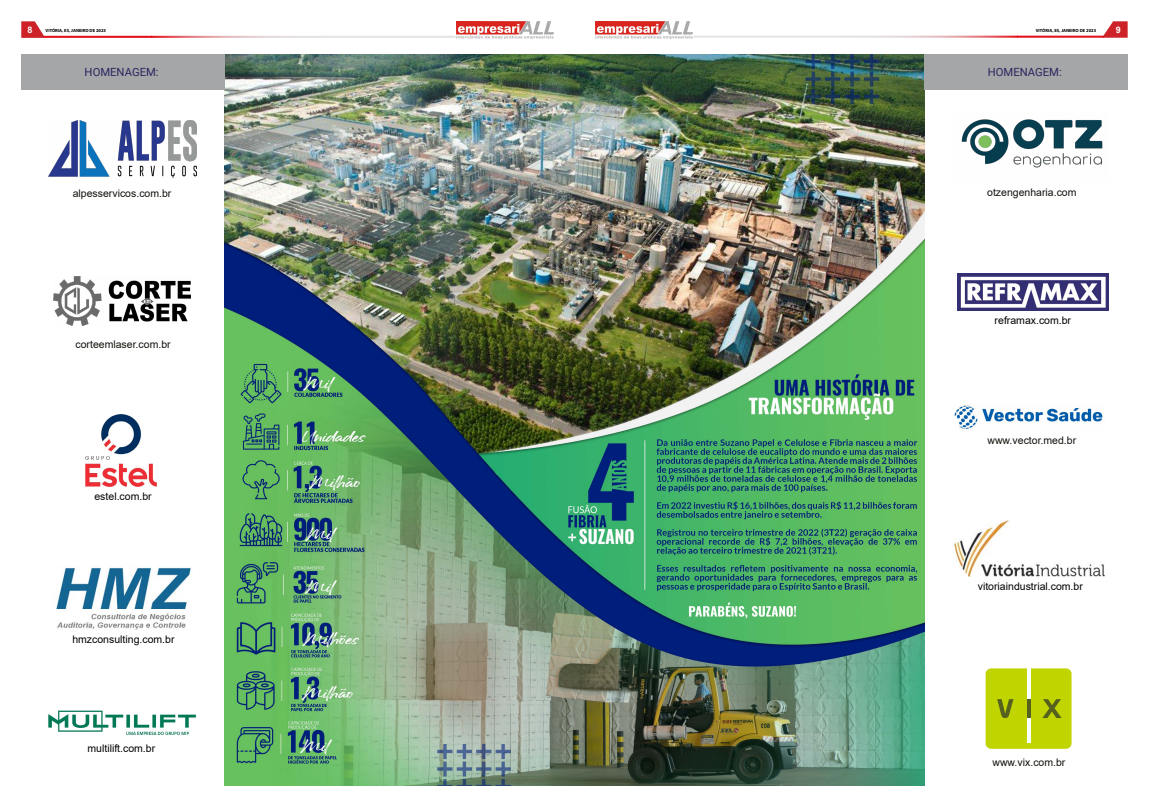
<style>
.page{position:relative;width:1149px;height:808px;background:#fff}
.page>*{position:absolute;margin:0;border:0;box-sizing:border-box;transform-origin:0 0}
.t1{font:11.25px "Roboto";color:#29275f}
.t2{font:10.5px "Arial";color:#000}
.t3{font:10.5px "Arial";color:#12110c}
.t4{font:700 9px "Arial";color:#fff}
.t5{font:700 4.5px "Myriad Pro";color:#000}
</style>
<div class="page">
<svg style="left:21px;top:21px;width:434px;height:17px"></svg>
<img style="left:456px;top:21px;width:97px;height:17px">
<img style="left:224px;top:54px;width:700px;height:731px">
<div style="left:21px;top:54px;width:203px;height:35px;background:#a4a6a8"></div>
<svg style="left:694px;top:21px;width:433px;height:17px"></svg>
<img style="left:595px;top:21px;width:97px;height:18px">
<div style="left:924px;top:54px;width:203px;height:35px;background:#a4a6a8"></div>
<img style="left:957px;top:273px;width:151px;height:38px">
<img style="left:48px;top:710px;width:148px;height:26px">
<img style="left:954px;top:520px;width:151px;height:57px">
<img style="left:56px;top:567px;width:135px;height:63px">
<img style="left:85px;top:414px;width:72px;height:72px">
<img style="left:49px;top:120px;width:147px;height:57px">
<img style="left:53px;top:276px;width:137px;height:50px">
<img style="left:961px;top:119px;width:142px;height:49px">
<img style="left:954px;top:405px;width:149px;height:24px">
<div style="left:985px;top:668px;width:86px;height:81px;background:#c0d400;border-radius:5px"></div>
<svg style="left:1026px;top:668px;width:4px;height:75px"></svg>
<svg style="left:997px;top:699px;width:16px;height:19px"></svg>
<svg style="left:1042px;top:699px;width:19px;height:19px"></svg>
<svg style="left:1026px;top:699px;width:4px;height:19px"></svg>
<p class="t4" style="left:25px;top:24px;width:10px">48</p>
<p class="t5" style="left:46px;top:28px;width:62px">VITÓRIA, ES, JANEIRO DE 2023</p>
<p class="t1" style="left:85px;top:64px;width:75px">HOMENAGEM:</p>
<p class="t3" style="left:73px;top:186px;width:100px">alpesservicos.com.br</p>
<p class="t3" style="left:75px;top:337px;width:97px">corteemlaser.com.br</p>
<p class="t2" style="left:94px;top:489px;width:59px">estel.com.br</p>
<p class="t2" style="left:72px;top:632px;width:104px">hmzconsulting.com.br</p>
<p class="t2" style="left:87px;top:741px;width:69px">multilift.com.br</p>
<p class="t5" style="left:1035px;top:27px;width:62px">VITÓRIA, ES, JANEIRO DE 2023</p>
<p class="t4" style="left:1115px;top:23px;width:7px">9</p>
<p class="t1" style="left:987px;top:64px;width:75px">HOMENAGEM:</p>
<p class="t3" style="left:986px;top:185px;width:91px">otzengenharia.com</p>
<p class="t2" style="left:994px;top:313px;width:78px">reframax.com.br</p>
<p class="t3" style="left:987px;top:433px;width:90px">www.vector.med.br</p>
<p class="t2" style="left:977px;top:579px;width:107px">vitoriaindustrial.com.br</p>
<p class="t3" style="left:992px;top:755px;width:74px">www.vix.com.br</p>
</div>
